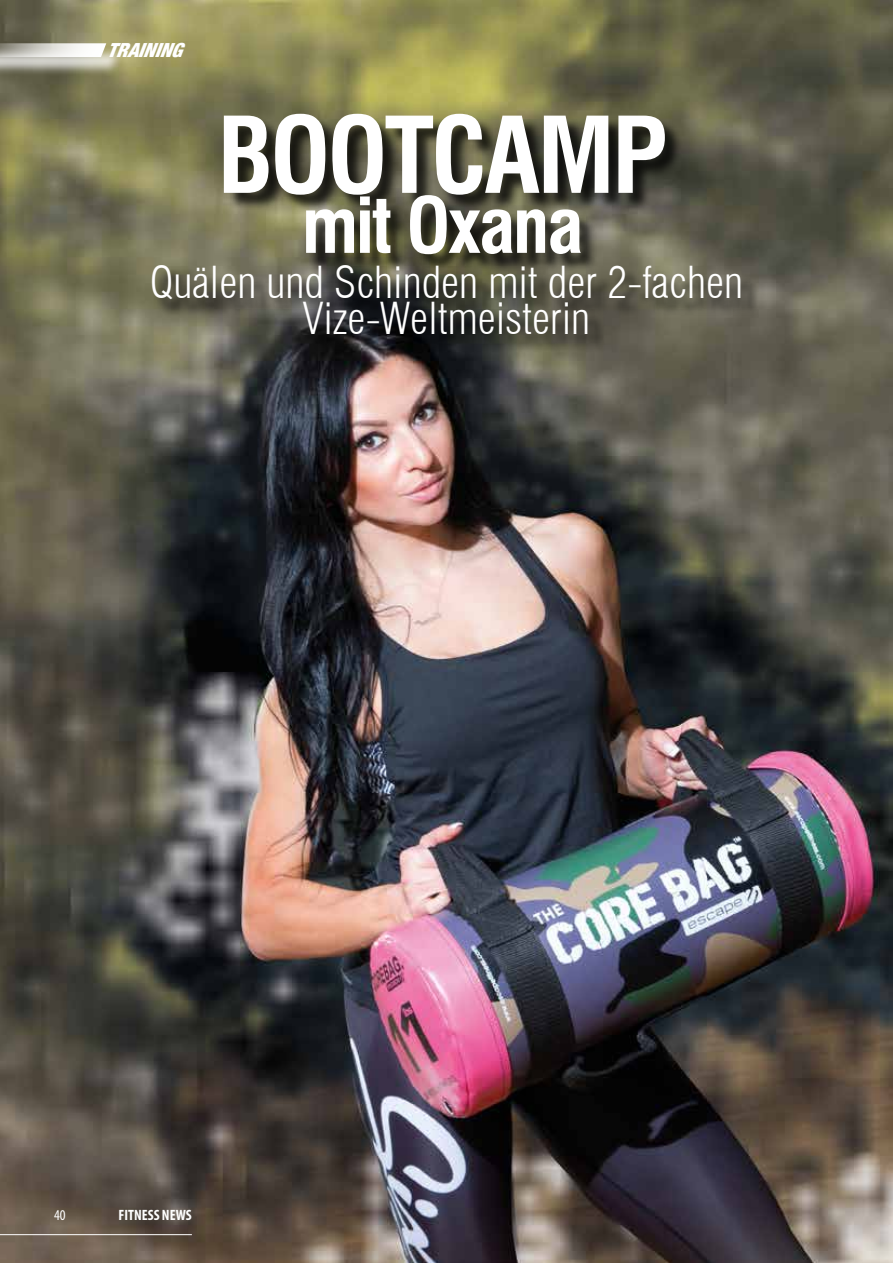
<style>
.page{position:relative;width:893px;height:1263px;background:#fff}
.page>*{position:absolute;margin:0;border:0;box-sizing:border-box;transform-origin:0 0}
.t1{font:700 condensed 102.75px "Swiss 721 BT";letter-spacing:-.03em;color:#fff}
.t2{font:700 condensed 75px "Swiss 721 BT";letter-spacing:-.03em;color:#fff}
.t3{font:300 condensed 43.05px/36px "Swiss 721 BT";color:#fff;text-align:center}
.t4{font:italic 900 condensed 19.35px "Helvetica Neue";color:#fff}
.t5{font:700 condensed 15px "Myriad Pro";color:#fff}
.t6{font:condensed 15px "Myriad Pro";color:#fff}
</style>
<div class="page">
<img style="left:0;top:0;width:893px;height:1263px">
<div style="left:226px;top:116px;width:457px;height:157px;background:#000;opacity:.75"></div>
<div style="left:155px;top:268px;width:604px;height:85px;background:#000;opacity:.75"></div>
<div style="left:0;top:46px;width:124px;height:30px;background:#fff;opacity:.75"></div>
<svg style="left:0;top:43px;width:106px;height:14px"></svg>
<hr style="left:0;top:1234px;width:192px;height:1px;background:#fff">
<p class="t4" style="left:107px;top:34px;width:88px">TRAINING</p>
<h1 class="t1" style="left:217px;top:94px;width:452px">BOOTCAMP</h1>
<h2 class="t2" style="left:302px;top:181px;width:283px">mit Oxana</h2>
<p class="t3" style="left:150px;top:265px;width:595px">Quälen und Schinden mit der 2-fachen<br>Vize-Weltmeisterin</p>
<p class="t6" style="left:54px;top:1206px;width:13px">40</p>
<p class="t5" style="left:119px;top:1206px;width:75px">FITNESS NEWS</p>
</div>
